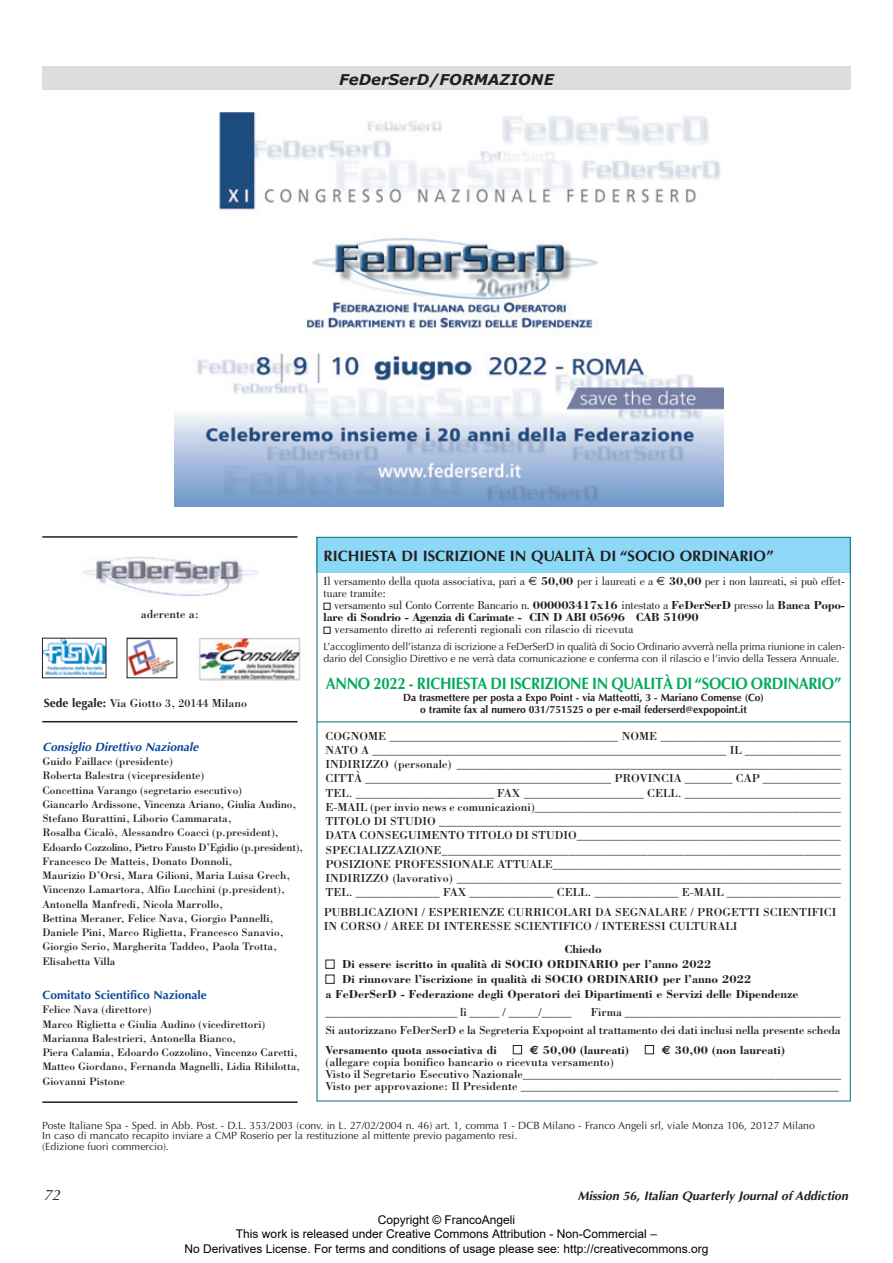
<style>
.page{position:relative;width:893px;height:1263px;background:#fff}
.page>*{position:absolute;margin:0;border:0;box-sizing:border-box;transform-origin:0 0}
.t1{font:700 16.5px "Optima";letter-spacing:-.02em;color:#00ab5b;scale:.9 1}
.t2{font:700 15px "Optima";color:#231f20}
.t3{font:italic 700 15px "Verdana";color:#231f20}
.t4{font:italic 15px "Optima";color:#231f20}
.t5{font:italic 700 12.3px "Optima";color:#231f20}
.t6{font:12px/14.2px "Bodoni";color:#231f20}
.t7{font:700 12px/15px "Bodoni";color:#231f20}
.t8{font:12px/14.4px "Arial";color:#000;text-align:center}
.t9{font:12px/12px "Bodoni";color:#231f20}
.t10{font:700 12px/12px "Bodoni";letter-spacing:-.03em;color:#231f20}
.t11{font:700 12px "Optima";color:#0d499a}
.t12{font:italic 700 12px "Optima";color:#0d499a}
.t13{font:11.25px/14.2px "Bodoni";color:#231f20}
.t14{font:10.5px/10.5px "Optima";letter-spacing:-.01em;color:#231f20}
.t15{font:700 10.5px/12px "Optima";letter-spacing:-.005em;color:#231f20;text-align:center}
.s1{font-family:"Optima";font-weight:700}
.s2{font-family:"Euro Sans"}
.s3{font-weight:700}
.s4{color:#fff}
.s5{font-weight:400}
</style>
<div class="page">
<img style="left:82px;top:556px;width:177px;height:40px">
<hr style="left:42px;top:721px;width:255px;height:1px;background:#231f20">
<div style="left:316px;top:538px;width:534px;height:35px;background:#8dd7f7"></div>
<hr style="left:42px;top:1101px;width:255px;height:2px;background:#231f20">
<hr style="left:316px;top:722px;width:534px;height:1px;background:#007073">
<img style="left:44px;top:640px;width:60px;height:36px">
<img style="left:198px;top:638px;width:103px;height:43px">
<img style="left:129px;top:640px;width:45px;height:36px">
<div style="left:127px;top:638px;width:50px;height:40px;border:1px solid #231f20"></div>
<hr style="left:42px;top:536px;width:255px;height:2px;background:#231f20">
<img style="left:174px;top:111px;width:549px;height:395px">
<div style="left:42px;top:66px;width:808px;height:24px;background:#dcdddf"></div>
<p class="t3" style="left:339px;top:73px;width:216px">FeDerSerD/FORMAZIONE</p>
<p class="t6" style="left:141px;top:609px;width:59px">aderente a:</p>
<p class="t6" style="left:44px;top:698px;width:205px"><span class="s1">Sede legale:</span> Via Giotto 3, 20144 Milano</p>
<p class="t12" style="left:42px;top:742px;width:160px">Consiglio Direttivo Nazionale</p>
<p class="t13" style="left:42px;top:755px;width:262px">Guido Faillace (presidente)<br>Roberta Balestra (vicepresidente)<br>Concettina Varango (segretario esecutivo)<br>Giancarlo Ardissone, Vincenza Ariano, Giulia Audino, Stefano Burattini, Liborio Cammarata,<br>Rosalba Cicalò, Alessandro Coacci (p.president), Edoardo Cozzolino, Pietro Fausto D’Egidio (p.president), Francesco De Matteis, Donato Donnoli,<br>Maurizio D’Orsi, Mara Gilioni, Maria Luisa Grech, Vincenzo Lamartora, Alfio Lucchini (p.president), Antonella Manfredi, Nicola Marrollo,<br>Bettina Meraner, Felice Nava, Giorgio Pannelli, Daniele Pini, Marco Riglietta, Francesco Sanavio, Giorgio Serio, Margherita Taddeo, Paola Trotta, Elisabetta Villa</p>
<p class="t11" style="left:42px;top:990px;width:166px">Comitato Scientifico Nazionale</p>
<p class="t13" style="left:42px;top:1004px;width:259px">Felice Nava (direttore)<br>Marco Riglietta e Giulia Audino (vicedirettori)<br>Marianna Balestrieri, Antonella Bianco,<br>Piera Calamia, Edoardo Cozzolino, Vincenzo Caretti, Matteo Giordano, Fernanda Magnelli, Lidia Ribilotta, Giovanni Pistone</p>
<p class="t2" style="left:323px;top:550px;width:451px">RICHIESTA DI ISCRIZIONE IN QUALITÀ DI “SOCIO ORDINARIO”</p>
<p class="t9" style="left:323px;top:577px;width:523px">Il versamento della quota associativa, pari a <span class="s2">€</span> <span class="s3">50,00</span> per i laureati e a <span class="s2">€</span> <span class="s3">30,00</span> per i non laureati, si può effet&shy;tuare tramite:</p>
<p class="t10" style="left:323px;top:601px;width:523px"><span class="s4">■</span> <span class="s5">versamento sul Conto Corrente Bancario n.</span> 000003417x16 <span class="s5">intestato a</span> FeDerSerD <span class="s5">presso la</span> Banca Popo&shy;lare di Sondrio - Agenzia di Carimate - CIN D ABI 05696 CAB 51090</p>
<p class="t9" style="left:323px;top:625px;width:311px"><span class="s4">■</span> versamento diretto ai referenti regionali con rilascio di ricevuta</p>
<p class="t14" style="left:323px;top:641px;width:522px;line-height:12px">L’accoglimento dell’istanza di iscrizione a FeDerSerD in qualità di Socio Ordinario avverrà nella prima riunione in calen&shy;dario del Consiglio Direttivo e ne verrà data comunicazione e conferma con il rilascio e l’invio della Tessera Annuale.</p>
<h1 class="t1" style="left:326px;top:677px;width:574px">ANNO 2022 - RICHIESTA DI ISCRIZIONE IN QUALITÀ DI “SOCIO ORDINARIO”</h1>
<p class="t15" style="left:403px;top:693px;width:362px">Da trasmettere per posta a Expo Point - via Matteotti, 3 - Mariano Comense (Co) o tramite fax al numero 031/751525 o per e-mail federserd@expopoint.it</p>
<p class="t6" style="left:325px;top:730px;width:517px;text-align:justify">COGNOME ______________________________________ NOME ______________________________ NATO A ___________________________________________________________ IL ________________ INDIRIZZO (personale) ________________________________________________________________ CITTÀ _________________________________________ PROVINCIA ________ CAP _____________ TEL. _______________________ FAX ____________________ CELL. __________________________ E-MAIL (per invio news e comunicazioni)___________________________________________________ TITOLO DI STUDIO ___________________________________________________________________ DATA CONSEGUIMENTO TITOLO DI STUDIO____________________________________________ SPECIALIZZAZIONE__________________________________________________________________ POSIZIONE PROFESSIONALE ATTUALE________________________________________________ INDIRIZZO (lavorativo) ________________________________________________________________ TEL. ______________ FAX ______________ CELL. ______________ E-MAIL ___________________</p>
<p class="t6" style="left:324px;top:906px;width:514px">PUBBLICAZIONI / ESPERIENZE CURRICOLARI DA SEGNALARE / PROGETTI SCIENTIFICI<br>IN CORSO / AREE DI INTERESSE SCIENTIFICO / INTERESSI CULTURALI</p>
<p class="t7" style="left:564px;top:943px;width:39px">Chiedo</p>
<p class="t7" style="left:325px;top:958px;width:387px"><span class="s4">■</span> Di essere iscritto in qualità di SOCIO ORDINARIO per l’anno 2022</p>
<p class="t7" style="left:325px;top:973px;width:474px"><span class="s4">■</span> Di rinnovare l’iscrizione in qualità di SOCIO ORDINARIO per l’anno 2022<br>a FeDerSerD - Federazione degli Operatori dei Dipartimenti e Servizi delle Dipendenze</p>
<p class="t6" style="left:325px;top:1007px;width:248px">______________________ lì _____ / _____/_____</p>
<p class="t6" style="left:325px;top:1005px;width:517px;line-height:18px;text-align:right">Firma ____________________________________<br>Si autorizzano FeDerSerD e la Segreteria Expopoint al trattamento dei dati inclusi nella presente scheda</p>
<p class="t7" style="left:325px;top:1044px;width:173px">Versamento quota associativa di</p>
<p class="t7" style="left:513px;top:1044px;width:117px"><span class="s4">■</span> <span class="s2">€</span> 50,00 (laureati)</p>
<p class="t7" style="left:645px;top:1044px;width:141px"><span class="s4">■</span> <span class="s2">€</span> 30,00 (non laureati)</p>
<p class="t6" style="left:325px;top:1057px;width:517px;line-height:12px">(allegare copia bonifico bancario o ricevuta versamento)<br>Visto il Segretario Esecutivo Nazionale_____________________________________________________<br>Visto per approvazione: Il Presidente _____________________________________________________</p>
<p class="t14" style="left:42px;top:1121px;width:774px">Poste Italiane Spa - Sped. in Abb. Post. - D.L. 353/2003 (conv. in L. 27/02/2004 n. 46) art. 1, comma 1 - DCB Milano - Franco Angeli srl, viale Monza 106, 20127 Milano<br>In caso di mancato recapito inviare a CMP Roserio per la restituzione al mittente previo pagamento resi.<br>(Edizione fuori commercio).</p>
<p class="t4" style="left:44px;top:1189px;width:21px">72</p>
<p class="t5" style="left:577px;top:1191px;width:274px">Mission 56, Italian Quarterly Journal of Addiction</p>
<p class="t8" style="left:184px;top:1213px;width:525px">Copyright © FrancoAngeli<br>This work is released under Creative Commons Attribution - Non-Commercial –<br>No Derivatives License. For terms and conditions of usage please see: http://creativecommons.org</p>
</div>
